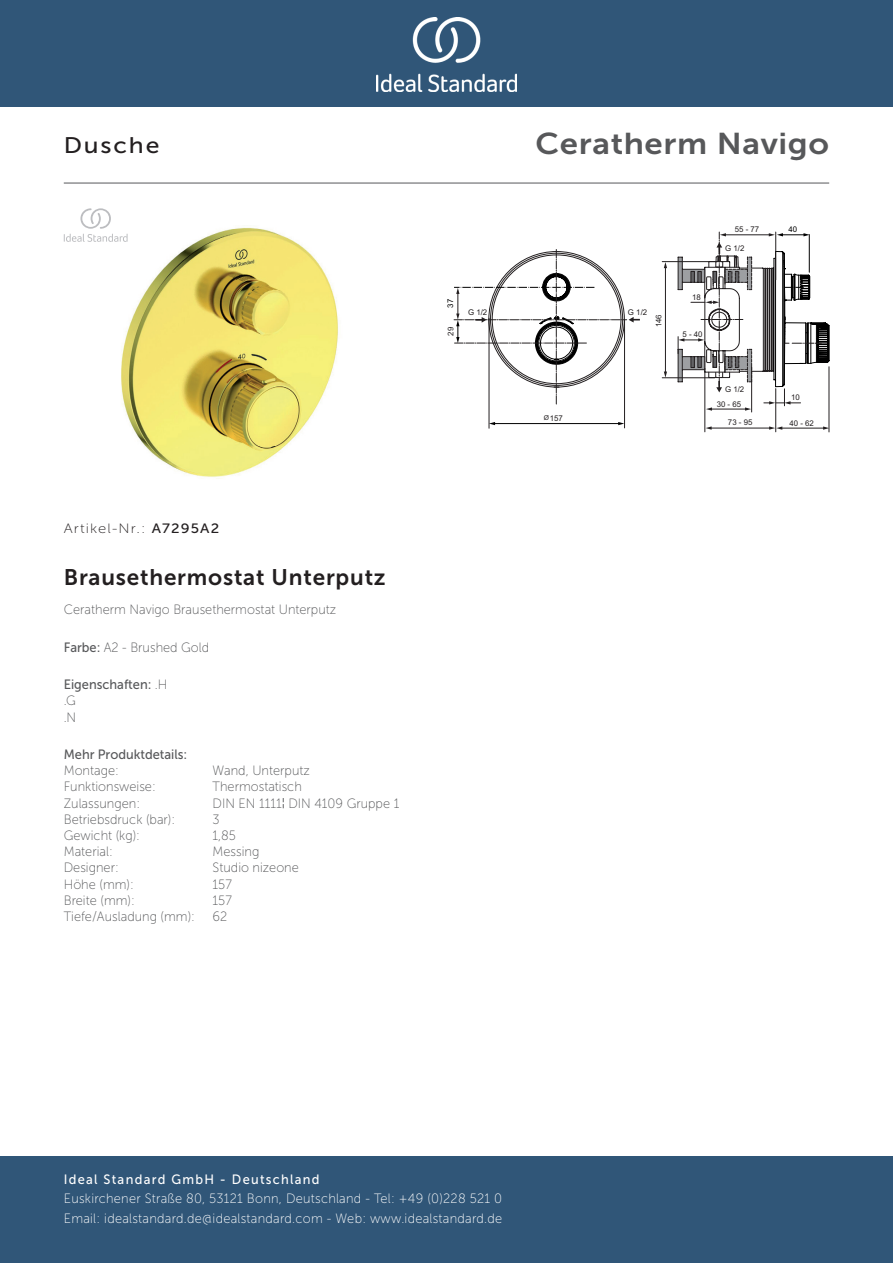
<style>
.page{position:relative;width:893px;height:1263px;background:#fff}
.page>*{position:absolute;margin:0;border:0;box-sizing:border-box;transform-origin:0 0}
._001_Produkttyp{font:30px "Museo Sans 700";letter-spacing:.02em;color:#57585a;scale:1.1 1}
.t1{font:22.5px "Museo Sans 700";letter-spacing:.035em;color:#231f20}
.t2{font:22.5px "Museo Sans 500";letter-spacing:.075em;color:#231f20;scale:1.1 1}
.t3{font:13.5px/19.5px "Museo Sans 100";letter-spacing:.02em;color:#fff;scale:.95 1}
.Marketing_Descriptio{font:13.5px "Museo Sans 100";color:#57585a;scale:.95 1}
.Features{font:13.5px/16.2px "Museo Sans 500";color:#57585a;scale:.95 1}
.Accreditations{font:13.5px "Museo Sans 100";color:#57585a;scale:.95 1}
.t4{font:13.5px "Museo Sans 500";letter-spacing:.1em;color:#fff;scale:.95 1}
.Operation_Type{font:13.5px "Museo Sans 100";color:#57585a;scale:.95 1}
.Mounting{font:13.5px "Museo Sans 100";color:#57585a;scale:.95 1}
.Designer{font:13.5px "Museo Sans 100";color:#57585a;scale:.95 1}
.Depth__mm{font:13.5px "Museo Sans 100";color:#57585a;scale:.95 1}
.Colour{font:13.5px "Museo Sans 100";color:#57585a;scale:.95 1}
.Operation_Pressure{font:13.5px "Museo Sans 100";color:#57585a;scale:.95 1}
.t5{font:13.5px "Museo Sans 100";letter-spacing:.075em;color:#231f20;scale:1.1 1}
.Net_Weight__kg{font:13.5px "Museo Sans 100";color:#57585a;scale:.95 1}
.Material{font:13.5px "Museo Sans 100";color:#57585a;scale:.95 1}
.Width__mm{font:13.5px "Museo Sans 100";color:#57585a;scale:.95 1}
.Height__mm{font:13.5px "Museo Sans 100";color:#57585a;scale:.95 1}
.t6{font:7.8px "Arial";color:#231f20}
.t7{font:7.8px "Arial";color:#000}
.s1{font-family:"Museo Sans 500"}
.s2{font-family:"Museo Sans 100"}
.s3{font-size:6.75px}
</style>
<div class="page">
<div style="left:0;top:1157px;width:893px;height:106px;background:#305678"></div>
<div style="left:0;top:0;width:893px;height:107px;background:#305678"></div>
<img style="left:376px;top:18px;width:141px;height:73px">
<hr style="left:64px;top:183px;width:765px;height:1px;background:#57585a">
<img style="left:121px;top:227px;width:217px;height:252px">
<hr style="left:710px;top:428px;width:60px;height:1px;background:#231f20">
<svg style="left:706px;top:426px;width:6px;height:4px"></svg>
<hr style="left:775px;top:389px;width:1px;height:43px;background:#231f20">
<hr style="left:751px;top:366px;width:1px;height:46px;background:#231f20">
<hr style="left:705px;top:368px;width:1px;height:64px;background:#231f20">
<hr style="left:781px;top:428px;width:43px;height:1px;background:#231f20">
<svg style="left:769px;top:426px;width:13px;height:4px"></svg>
<svg style="left:823px;top:426px;width:6px;height:4px"></svg>
<hr style="left:829px;top:367px;width:1px;height:65px;background:#231f20">
<hr style="left:665px;top:267px;width:1px;height:106px;background:#231f20">
<svg style="left:664px;top:262px;width:3px;height:6px"></svg>
<svg style="left:664px;top:371px;width:3px;height:6px"></svg>
<hr style="left:662px;top:377px;width:53px;height:1px;background:#231f20">
<hr style="left:662px;top:261px;width:53px;height:1px;background:#231f20">
<hr style="left:489px;top:318px;width:1px;height:110px;background:#231f20">
<hr style="left:624px;top:319px;width:1px;height:109px;background:#231f20">
<hr style="left:494px;top:423px;width:125px;height:1px;background:#000">
<svg style="left:489px;top:422px;width:6px;height:3px"></svg>
<svg style="left:618px;top:422px;width:6px;height:3px"></svg>
<svg style="left:677px;top:232px;width:152px;height:179px"></svg>
<svg style="left:454px;top:249px;width:186px;height:155px"></svg>
<svg style="left:64px;top:208px;width:64px;height:34px"></svg>
<p class="t2" style="left:64px;top:133px;width:88px">Dusche</p>
<p class="_001_Produkttyp" style="left:536px;top:127px;width:268px">Ceratherm Navigo</p>
<p class="t5" style="left:64px;top:521px;width:143px">Artikel-Nr.: <span class="s1">A7295A2</span></p>
<p class="t1" style="left:64px;top:565px;width:323px">Brausethermostat Unterputz</p>
<p class="Marketing_Descriptio" style="left:64px;top:602px;width:288px">Ceratherm Navigo Brausethermostat Unterputz</p>
<p class="Colour" style="left:64px;top:640px;width:155px"><span class="s1">Farbe:</span> A2 - Brushed Gold</p>
<p class="Features" style="left:64px;top:676px;width:110px">Eigenschaften: <span class="s2">.H .G<br>.N</span></p>
<p class="Features" style="left:64px;top:746px;width:132px">Mehr Produktdetails:</p>
<p class="Mounting" style="left:64px;top:763px;width:60px">Montage:</p>
<p class="Mounting" style="left:213px;top:763px;width:104px">Wand, Unterputz</p>
<p class="Operation_Type" style="left:64px;top:779px;width:98px">Funktionsweise:</p>
<p class="Operation_Type" style="left:213px;top:779px;width:95px">Thermostatisch</p>
<p class="Accreditations" style="left:64px;top:796px;width:82px">Zulassungen:</p>
<p class="Accreditations" style="left:213px;top:796px;width:198px">DIN EN 1111¦DIN 4109 Gruppe 1</p>
<p class="Operation_Pressure" style="left:64px;top:812px;width:119px">Betriebsdruck (bar):</p>
<p class="Operation_Pressure" style="left:213px;top:812px;width:9px">3</p>
<p class="Net_Weight__kg" style="left:64px;top:828px;width:82px">Gewicht (kg):</p>
<p class="Net_Weight__kg" style="left:213px;top:828px;width:26px">1,85</p>
<p class="Material" style="left:64px;top:844px;width:53px">Material:</p>
<p class="Material" style="left:213px;top:844px;width:51px">Messing</p>
<p class="Designer" style="left:64px;top:860px;width:59px">Designer:</p>
<p class="Designer" style="left:213px;top:860px;width:92px">Studio nizeone</p>
<p class="Height__mm" style="left:64px;top:877px;width:75px">Höhe (mm):</p>
<p class="Height__mm" style="left:213px;top:877px;width:22px">157</p>
<p class="Width__mm" style="left:64px;top:893px;width:76px">Breite (mm):</p>
<p class="Width__mm" style="left:213px;top:893px;width:22px">157</p>
<p class="Depth__mm" style="left:64px;top:909px;width:140px">Tiefe/Ausladung (mm):</p>
<p class="Depth__mm" style="left:213px;top:909px;width:17px">62</p>
<p class="t7" style="left:445px;top:307px;width:10px;rotate:-90deg">37</p>
<p class="t6" style="left:446px;top:336px;width:10px;rotate:-90deg">29</p>
<p class="t6" style="left:468px;top:307px;width:21px">G 1/2</p>
<p class="t6" style="left:628px;top:307px;width:21px">G 1/2</p>
<p class="t6" style="left:653px;top:327px;width:15px;rotate:-90deg">146</p>
<p class="t6" style="left:544px;top:413px;width:21px"><span class="s3">Ø</span>157</p>
<p class="t6" style="left:692px;top:292px;width:10px">18</p>
<p class="t6" style="left:683px;top:329px;width:22px">5 - 40</p>
<p class="t6" style="left:735px;top:224px;width:26px">55 - 77</p>
<p class="t6" style="left:725px;top:243px;width:21px">G 1/2</p>
<p class="t6" style="left:725px;top:384px;width:21px">G 1/2</p>
<p class="t6" style="left:717px;top:399px;width:26px">30 - 65</p>
<p class="t6" style="left:728px;top:417px;width:26px">73 - 95</p>
<p class="t7" style="left:788px;top:224px;width:10px">40</p>
<p class="t6" style="left:791px;top:392px;width:10px">10</p>
<p class="t6" style="left:789px;top:418px;width:26px">40 - 62</p>
<p class="t4" style="left:64px;top:1172px;width:271px">Ideal Standard GmbH - Deutschland</p>
<p class="t3" style="left:64px;top:1189px;width:463px">Euskirchener Straße 80, 53121 Bonn, Deutschland - Tel: +49 (0)228 521 0<br>Email: idealstandard.de@idealstandard.com - Web: www.idealstandard.de</p>
</div>
